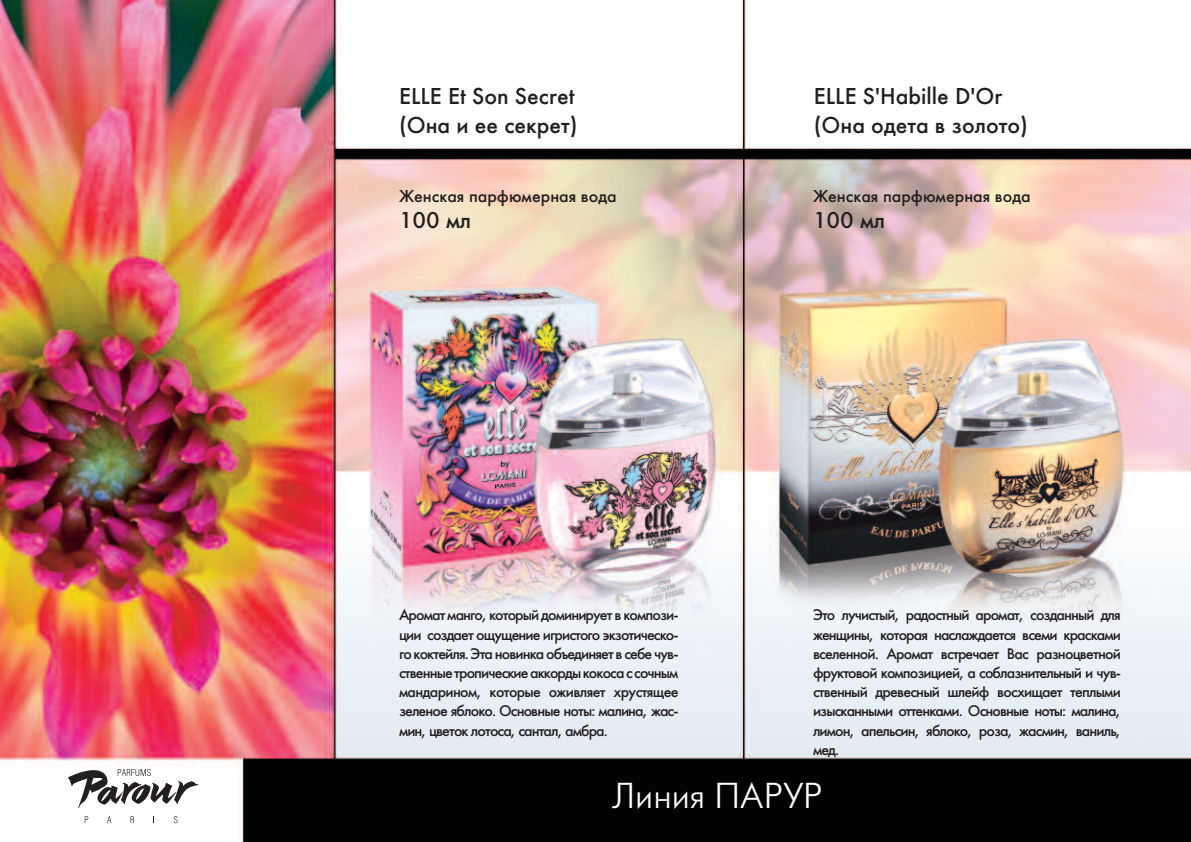
<style>
.page{position:relative;width:1191px;height:842px;background:#fff}
.page>*{position:absolute;margin:0;border:0;box-sizing:border-box;transform-origin:0 0}
.t1{font:36px "Futura Futuris Light C";color:#fff}
.t2{font:24px/28.8px "Futura Medium C";color:#231f20}
.t3{font:18px "Futura Medium C";color:#231f20}
.t4{font:16px/19.2px "Futura Medium C";letter-spacing:-.055em;color:#231f20;text-align:justify}
</style>
<div class="page">
<img style="left:0;top:0;width:1191px;height:842px">
<svg style="left:68px;top:769px;width:131px;height:40px"></svg>
<svg style="left:85px;top:816px;width:3px;height:7px"></svg>
<svg style="left:107px;top:816px;width:4px;height:7px"></svg>
<svg style="left:131px;top:816px;width:3px;height:7px"></svg>
<svg style="left:174px;top:816px;width:4px;height:7px"></svg>
<h2 class="t2" style="left:399px;top:82px;width:180px">ELLE Et Son Secret (Она и ее секрет)</h2>
<h2 class="t2" style="left:814px;top:82px;width:216px">ELLE S'Habille D'Or (Она одета в золото)</h2>
<p class="t3" style="left:399px;top:185px;width:219px">Женская парфюмерная вода</p>
<h2 class="t2" style="left:399px;top:205px;width:74px">100 мл</h2>
<p class="t3" style="left:813px;top:185px;width:219px">Женская парфюмерная вода</p>
<h2 class="t2" style="left:813px;top:205px;width:74px">100 мл</h2>
<p class="t4" style="left:399px;top:605px;width:281px">Аромат манго, который доминирует в компози&shy;ции создает ощущение игристого экзотическо&shy;го коктейля. Эта новинка объединяет в себе чув&shy;ственныетропическиеаккордыкокосассочным мандарином, которые оживляет хрустящее зеленое яблоко. Основные ноты: малина, жас&shy;мин, цветок лотоса, сантал, амбра.</p>
<p class="t4" style="left:813px;top:605px;width:309px">Это лучистый, радостный аромат, созданный для женщины, которая наслаждается всеми красками вселенной. Аромат встречает Вас разноцветной фруктовой композицией, а соблазнительный и чув&shy;ственный древесный шлейф восхищает теплыми изысканными оттенками. Основные ноты: малина, лимон, апельсин, яблоко, роза, жасмин, ваниль, мед.</p>
<h1 class="t1" style="left:612px;top:774px;width:212px">Линия ПАРУР</h1>
</div>
